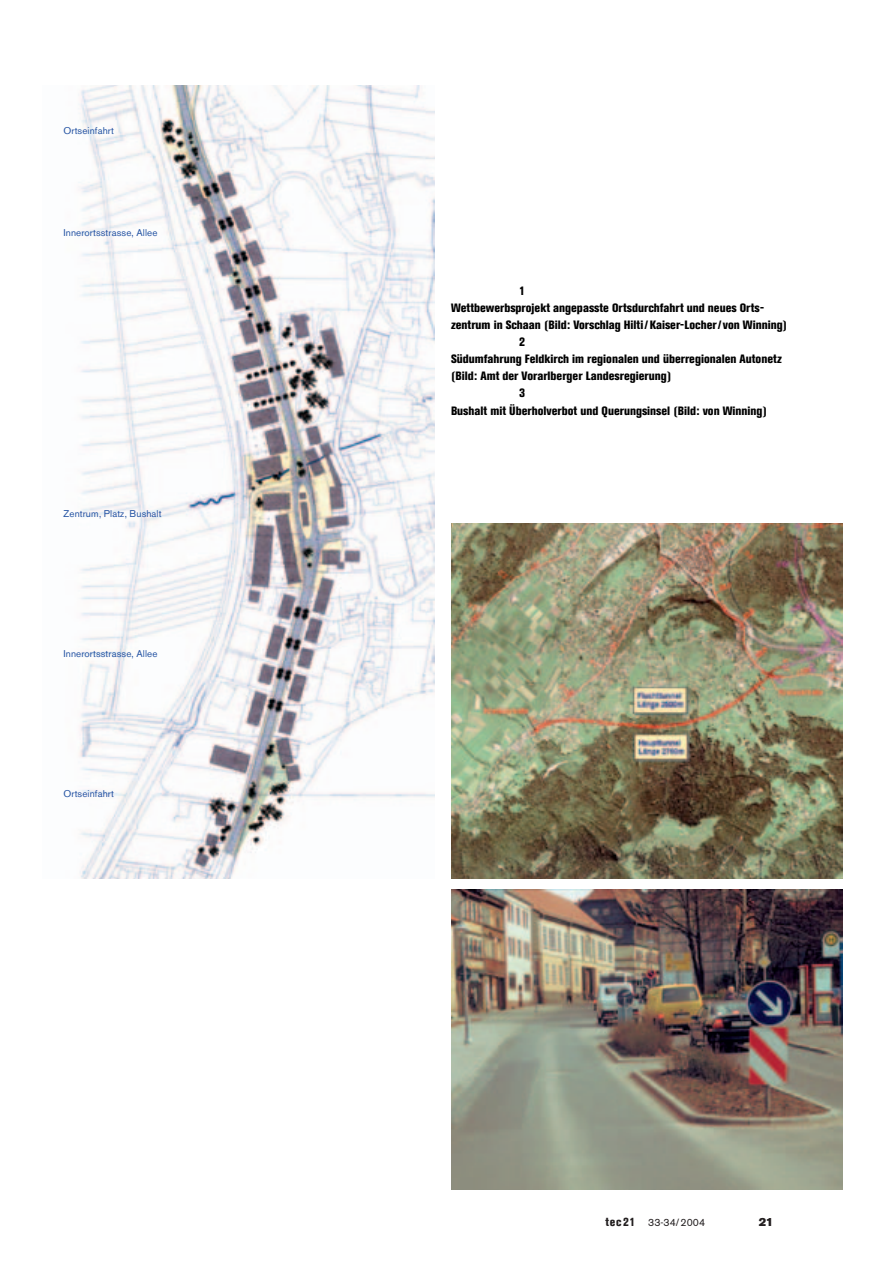
<style>
.page{position:relative;width:893px;height:1263px;background:#fff}
.page>*{position:absolute;margin:0;border:0;box-sizing:border-box;transform-origin:0 0}
.t1{font:800 12px "Akzidenz Grot Con BQ";color:#000}
.t2{font:11.7px "Akzidenz Grotesk BQ Super";color:#231f20}
.t3{font:10.5px "Akzidenz Grotesk BQ";color:#231f20}
.t4{font:9.75px "Akzidenz Grotesk BQ";letter-spacing:.01em;color:#2453a3}
.s1{font-family:"Akzidenz Grot Con BQ";font-weight:800;font-size:11.7px}
</style>
<div class="page">
<img style="left:78px;top:85px;width:356px;height:794px">
<img style="left:451px;top:890px;width:391px;height:300px">
<img style="left:451px;top:524px;width:391px;height:355px">
<p class="t4" style="left:63px;top:128px;width:52px">Ortseinfahrt</p>
<p class="t4" style="left:63px;top:230px;width:95px">Innerortsstrasse, Allee</p>
<p class="t4" style="left:63px;top:510px;width:100px">Zentrum, Platz, Bushalt</p>
<p class="t4" style="left:63px;top:650px;width:95px">Innerortsstrasse, Allee</p>
<p class="t4" style="left:63px;top:791px;width:52px">Ortseinfahrt</p>
<p class="t1" style="left:519px;top:286px;width:7px">1</p>
<p class="t1" style="left:451px;top:304px;width:314px">Wettbewerbsprojekt angepasste Ortsdurchfahrt und neues Orts-</p>
<p class="t1" style="left:451px;top:321px;width:337px">zentrum in Schaan (Bild: Vorschlag Hilti/Kaiser-Locher/von Winning)</p>
<p class="t1" style="left:519px;top:338px;width:7px">2</p>
<p class="t1" style="left:451px;top:355px;width:332px">Südumfahrung Feldkirch im regionalen und überregionalen Autonetz</p>
<p class="t1" style="left:451px;top:372px;width:222px">(Bild: Amt der Vorarlberger Landesregierung)</p>
<p class="t1" style="left:519px;top:389px;width:7px">3</p>
<p class="t1" style="left:451px;top:406px;width:317px">Bushalt mit Überholverbot und Querungsinsel (Bild: von Winning)</p>
<p class="t3" style="left:605px;top:1219px;width:101px"><span class="s1">tec 21</span> 33-34/2004</p>
<p class="t2" style="left:758px;top:1218px;width:16px">21</p>
</div>
